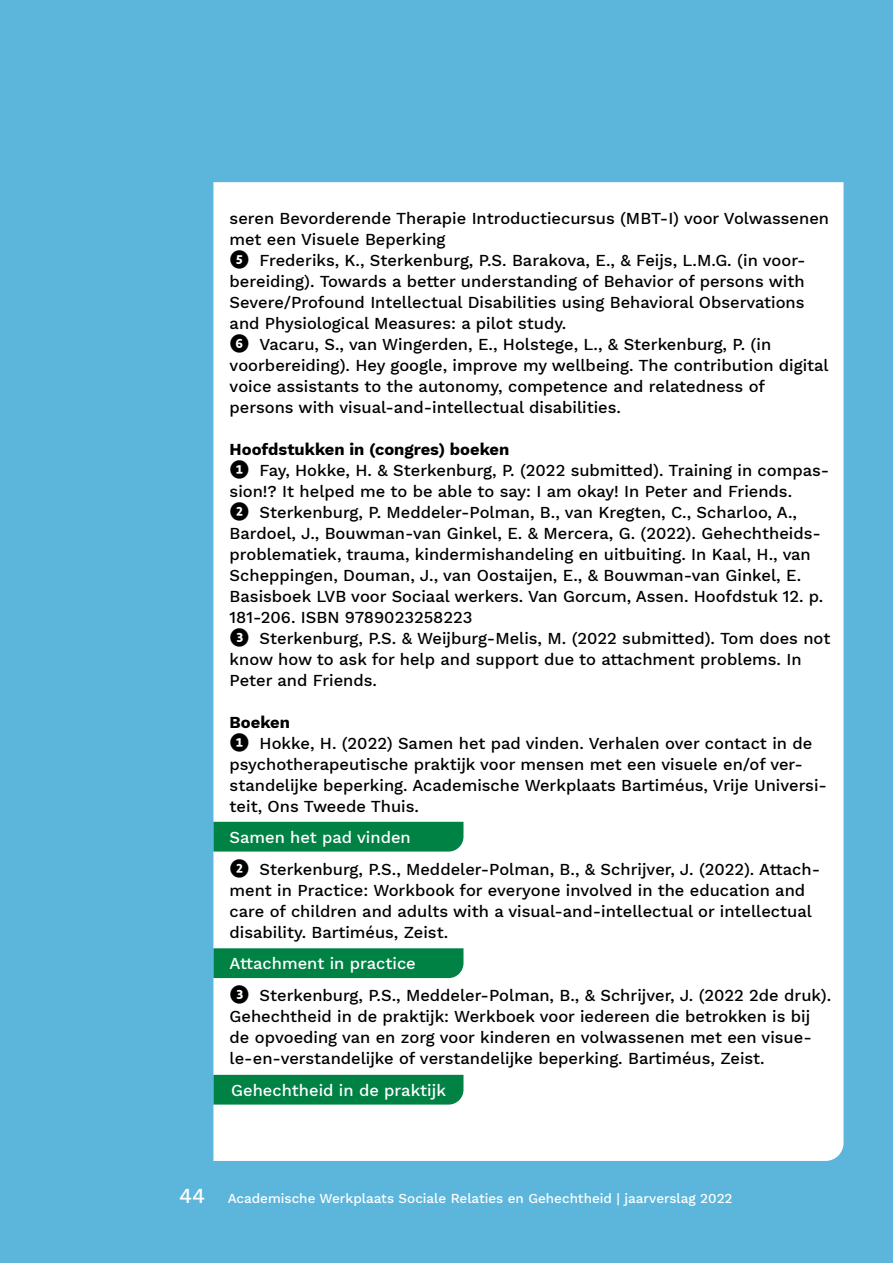
<style>
.page{position:relative;width:893px;height:1263px;background:#fff}
.page>*{position:absolute;margin:0;border:0;box-sizing:border-box;transform-origin:0 0}
.t1{font:500 16.5px/21px "Work Sans";color:#000}
.t2{font:500 16.5px "Work Sans";color:#fff}
.t3{font:700 16.5px "Work Sans";color:#000}
.t4{font:500 13.5px "Work Sans";color:#fff}
.s1{font-family:"Corbel";font-weight:700;font-size:21px}
.s2{font-size:21px}
</style>
<div class="page">
<div style="left:0;top:0;width:892px;height:1263px;background:#5cb6dc"></div>
<div style="left:213px;top:182px;width:630px;height:979px;background:#fff"></div>
<hr style="left:892px;top:0;width:1px;height:1263px;background:#5cb6dc">
<div style="left:213px;top:822px;width:250px;height:29px;background:#008245"></div>
<div style="left:213px;top:948px;width:250px;height:30px;background:#008245"></div>
<div style="left:213px;top:1075px;width:250px;height:29px;background:#008245"></div>
<p class="t1" style="left:230px;top:207px;width:601px">seren Bevorderende Therapie Introductiecursus (MBT-I) voor Volwassenen met een Visuele Beperking</p>
<p class="t1" style="left:230px;top:249px;width:577px;text-align:justify"><span class="s1">❺</span> Frederiks, K., Sterkenburg, P.S. Barakova, E., &amp; Feijs, L.M.G. (in voor&shy;bereiding). Towards a better understanding of Behavior of persons with Severe/Profound Intellectual Disabilities using Behavioral Observations and Physiological Measures: a pilot study.</p>
<p class="t1" style="left:230px;top:333px;width:543px"><span class="s1">❻</span> Vacaru, S., van Wingerden, E., Holstege, L., &amp; Sterkenburg, P. (in</p>
<p class="t1" style="left:230px;top:354px;width:601px">voorbereiding). Hey google, improve my wellbeing. The contribution digital voice assistants to the autonomy, competence and relatedness of</p>
<p class="t1" style="left:230px;top:396px;width:393px">persons with visual-and-intellectual disabilities.</p>
<p class="t3" style="left:230px;top:437px;width:281px">Hoofdstukken in (congres) boeken</p>
<p class="t1" style="left:230px;top:459px;width:601px"><span class="s1">❶</span> Fay, Hokke, H. &amp; Sterkenburg, P. (2022 submitted). Training in compas&shy;sion!? It helped me to be able to say: I am okay! In Peter and Friends.</p>
<p class="t1" style="left:230px;top:501px;width:595px"><span class="s1">❷</span> Sterkenburg, P. Meddeler-Polman, B., van Kregten, C., Scharloo, A., Bardoel, J., Bouwman-van Ginkel, E. &amp; Mercera, G. (2022). Gehechtheids&shy;problematiek, trauma, kindermishandeling en uitbuiting. In Kaal, H., van Scheppingen, Douman, J., van Oostaijen, E., &amp; Bouwman-van Ginkel, E.<br>Basisboek LVB voor Sociaal werkers. Van Gorcum, Assen. Hoofdstuk 12. p.<br>181-206. ISBN 9789023258223</p>
<p class="t1" style="left:230px;top:627px;width:602px"><span class="s1">❸</span> Sterkenburg, P.S. &amp; Weijburg-Melis, M. (2022 submitted). Tom does not know how to ask for help and support due to attachment problems. In<br>Peter and Friends.</p>
<p class="t3" style="left:230px;top:710px;width:62px">Boeken</p>
<p class="t1" style="left:230px;top:732px;width:599px"><span class="s1">❶</span> Hokke, H. (2022) Samen het pad vinden. Verhalen over contact in de psychotherapeutische praktijk voor mensen met een visuele en/of ver&shy;standelijke beperking. Academische Werkplaats Bartiméus, Vrije Universi&shy;teit, Ons Tweede Thuis.</p>
<p class="t2" style="left:230px;top:824px;width:183px">Samen het pad vinden</p>
<p class="t1" style="left:230px;top:858px;width:592px"><span class="s1">❷</span> Sterkenburg, P.S., Meddeler-Polman, B., &amp; Schrijver, J. (2022). Attach&shy;ment in Practice: Workbook for everyone involved in the education and care of children and adults with a visual-and-intellectual or intellectual disability. Bartiméus, Zeist.</p>
<p class="t2" style="left:230px;top:951px;width:188px">Attachment in practice</p>
<p class="t1" style="left:230px;top:984px;width:603px"><span class="s1">❸</span> Sterkenburg, P.S., Meddeler-Polman, B., &amp; Schrijver, J. (2022 2de druk).<br>Gehechtheid in de praktijk: Werkboek voor iedereen die betrokken is bij de opvoeding van en zorg voor kinderen en volwassenen met een visue&shy;le-en-verstandelijke of verstandelijke beperking. Bartiméus, Zeist.</p>
<p class="t2" style="left:231px;top:1077px;width:216px">Gehechtheid in de praktijk</p>
<p class="t4" style="left:179px;top:1188px;width:555px"><span class="s2">44</span> Academische Werkplaats Sociale Relaties en Gehechtheid | jaarverslag 2022</p>
</div>
